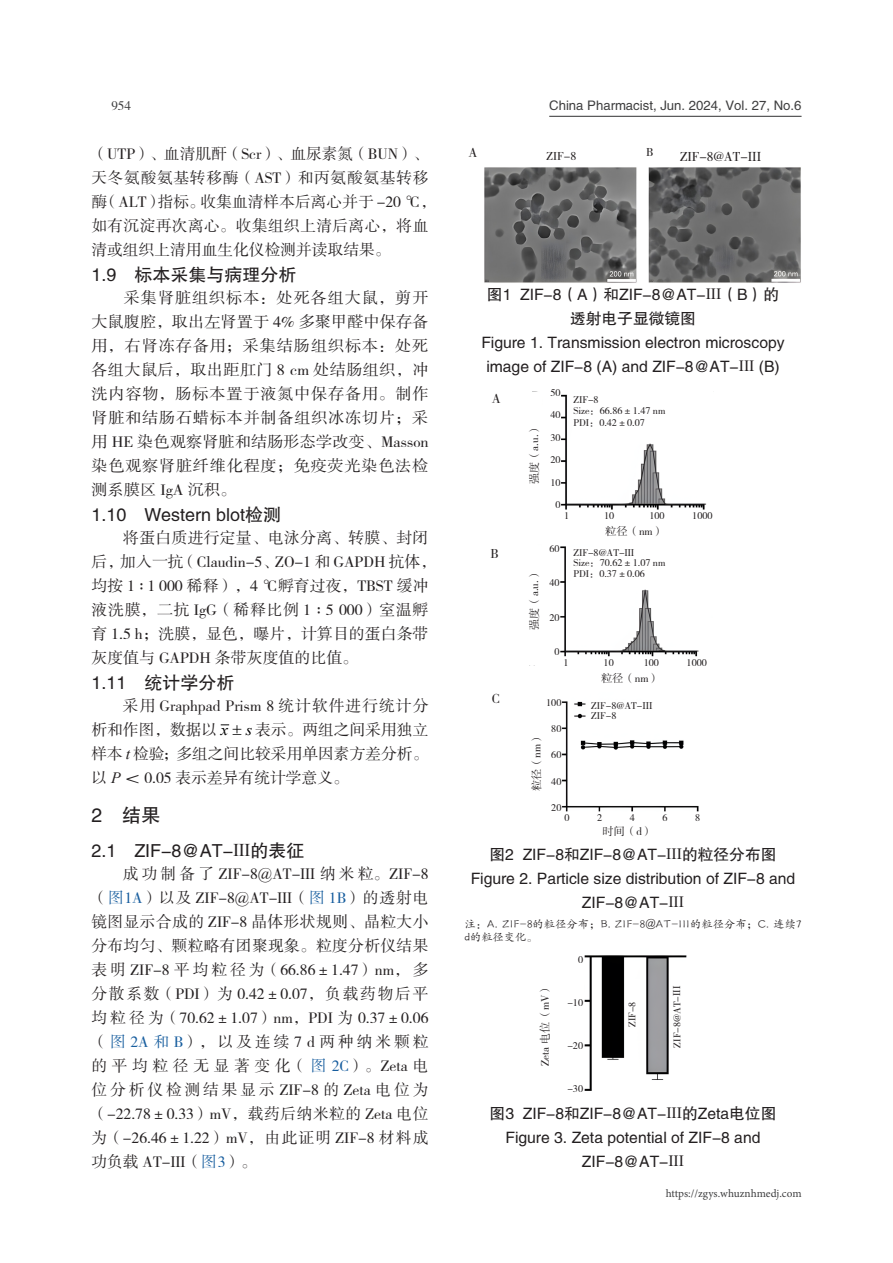
<style>
.page{position:relative;width:893px;height:1263px;background:#fff}
.page>*{position:absolute;margin:0;border:0;box-sizing:border-box;transform-origin:0 0}
._12_正文一级标题{font:19.5px "FZHTK GBK1 0";color:#231f20}
._13_正文二级标题{font:18px "FZHTK GBK1 0";color:#231f20}
._11_正文{font:15.75px/24px "FZSSK GBK1 0";color:#231f20;text-align:justify}
._15_图表名{font:15.75px/24px "FZHTK GBK1 0";color:#231f20;text-align:center}
._15_1_图表内容{font:13.5px "FZSSK GBK1 0";color:#231f20}
._11_正文-2{font:13.5px "FZSSK GBK1 0";color:#231f20}
.t1{font:13.2px "FZHTK GBK1 0";color:#3e3e3f}
.t2{font:13.2px "FZSSK GBK1 0";color:#3e3e3f}
._15_1_图表内容-2{font:12px "FZSSK GBK1 0";color:#231f20}
._11_正文-3{font:12px "FZSSK GBK1 0";color:#231f20}
._11_正文-4{font:11.25px "FZSSK GBK1 0";color:#231f20}
._14_图表注释{font:11.25px/13.5px "FZKTK GBK1 0";letter-spacing:.005em;color:#231f20}
.t3{font:11.25px "Minion Pro";color:#3e3e3f}
._15_1_图表内容-3{font:10.2px "FZSSK GBK1 0";color:#231f20}
.s1{font-family:"Adobe Song Std";font-weight:300}
.s2{font-family:"Cambria Math"}
.s3{font-family:"Times New Roman";font-style:italic;color:#000}
.s4{font-family:"Times New Roman";font-style:italic}
.s5{font-family:"Times New Roman"}
.s6{color:#175d9e}
</style>
<div class="page">
<hr style="left:549px;top:116px;width:252px;height:1px;background:#3e3e3f">
<img style="left:484px;top:167px;width:317px;height:116px">
<img style="left:529px;top:547px;width:170px;height:265px">
<img style="left:560px;top:394px;width:147px;height:153px">
<div style="left:706px;top:408px;width:17px;height:90px;background:#fff"></div>
<div style="left:516px;top:638px;width:24px;height:27px;background:#fff"></div>
<img style="left:584px;top:955px;width:103px;height:136px">
<div style="left:531px;top:717px;width:16px;height:90px;background:#fff"></div>
<div style="left:529px;top:555px;width:16px;height:90px;background:#fff"></div>
<div style="left:573px;top:394px;width:95px;height:39px;background:#fff"></div>
<div style="left:573px;top:547px;width:118px;height:35px;background:#fff"></div>
<div style="left:591px;top:700px;width:75px;height:27px;background:#fff"></div>
<div style="left:544px;top:387px;width:17px;height:140px;background:#fff"></div>
<div style="left:542px;top:543px;width:18px;height:136px;background:#fff"></div>
<div style="left:563px;top:657px;width:166px;height:17px;background:#fff"></div>
<div style="left:564px;top:510px;width:165px;height:17px;background:#fff"></div>
<div style="left:605px;top:525px;width:90px;height:16px;background:#fff"></div>
<div style="left:601px;top:673px;width:90px;height:16px;background:#fff"></div>
<div style="left:627px;top:979px;width:12px;height:48px;background:#fff"></div>
<div style="left:672px;top:972px;width:18px;height:75px;background:#fff"></div>
<div style="left:544px;top:697px;width:17px;height:124px;background:#fff"></div>
<svg style="left:221px;top:724px;width:9px;height:2px"></svg>
<p class="t2" style="left:111px;top:98px;width:21px">954</p>
<p class="t1" style="left:549px;top:98px;width:254px">China Pharmacist, Jun. 2024, Vol. 27, No.6</p>
<p class="_11_正文" style="left:91px;top:142px;width:346px;text-align:left">（UTP）、血清肌酐（Scr）、血尿素氮（BUN）、天冬氨酸氨基转移酶（AST）和丙氨酸氨基转移酶（ALT）指标。收集血清样本后离心并于 -20 ℃，如有沉淀再次离心。收集组织上清后离心，将血清或组织上清用血生化仪检测并读取结果。</p>
<p class="_13_正文二级标题" style="left:91px;top:265px;width:206px">1.9 标本采集与病理分析</p>
<p class="_11_正文" style="left:91px;top:286px;width:339px;text-indent:32px">采集肾脏组织标本：处死各组大鼠，剪开大鼠腹腔，取出左肾置于 4% 多聚甲醛中保存备用，右肾冻存备用；采集结肠组织标本：处死各组大鼠后，取出距肛门 8 cm 处结肠组织，冲洗内容物，肠标本置于液氮中保存备用。制作肾脏和结肠石蜡标本并制备组织冰冻切片；采用 HE 染色观察肾脏和结肠形态学改变、Masson染色观察肾脏纤维化程度；免疫荧光染色法检测系膜区 IgA 沉积。</p>
<p class="_13_正文二级标题" style="left:91px;top:505px;width:191px">1.10 Western blot检测</p>
<p class="_11_正文" style="left:91px;top:526px;width:346px;text-align:left;text-indent:32px">将蛋白质进行定量、电泳分离、转膜、封闭后，加入<span class="s1">一</span>抗（Claudin-5、ZO-1 和 GAPDH 抗体，均按 1 <span class="s2">∶</span> 1 000 稀释），4 ℃孵育过夜，TBST 缓冲液洗膜，<span class="s1">二</span>抗 IgG（稀释比例 1 <span class="s2">∶</span> 5 000）室温孵育 1.5 h；洗膜，显色，曝片，计算目的蛋白条带灰度值与 GAPDH 条带灰度值的比值。</p>
<p class="_13_正文二级标题" style="left:91px;top:673px;width:144px">1.11 统计学分析</p>
<p class="_11_正文" style="left:91px;top:694px;width:339px;text-indent:32px">采用 Graphpad Prism 8 统计软件进行统计分析和作图，数据以 <span class="s3">x s</span> 表示。两组之间采用独立样本 <span class="s4">t</span> 检验；多组之间比较采用单因素方差分析。以 <span class="s4">P</span> ＜ 0.05 表示差异有统计学意义。</p>
<p class="_12_正文一级标题" style="left:91px;top:805px;width:71px">2 结果</p>
<p class="_13_正文二级标题" style="left:91px;top:841px;width:215px">2.1 ZIF-8@AT-<span class="s5">Ⅲ</span>的表征</p>
<p class="_11_正文" style="left:91px;top:862px;width:339px;text-indent:32px">成功制备了 ZIF-8<span class="s5">@</span>AT-<span class="s5">Ⅲ</span> 纳米粒。ZIF-8（<span class="s6">图1A</span>）以及 ZIF-8<span class="s5">@</span>AT-<span class="s5">Ⅲ</span>（<span class="s6">图 1B</span>）的透射电镜图显示合成的 ZIF-8 晶体形状规则、晶粒大小分布均匀、颗粒略有团聚现象。粒度分析仪结果表明 ZIF-8 平均粒径为（66.86±1.47）nm，多分散系数（PDI）为 0.42±0.07，负载药物后平均粒径为（70.62±1.07）nm，PDI 为 0.37±0.06（<span class="s6">图 2A 和 B</span>），以及连续 7 d 两种纳米颗粒的平均粒径无显著变化（<span class="s6">图2C</span>）。Zeta电位分析仪检测结果显示 ZIF-8 的 Zeta 电位为（-22.78±0.33）mV，载药后纳米粒的 Zeta 电位为（-26.46±1.22）mV，由此证明 ZIF-8 材料成功负载 AT-<span class="s5">Ⅲ</span>（<span class="s6">图3</span>）。</p>
<p class="_11_正文-2" style="left:468px;top:145px;width:10px">A</p>
<p class="_11_正文-3" style="left:646px;top:145px;width:9px">B</p>
<p class="_15_1_图表内容-2" style="left:547px;top:150px;width:31px">ZIF-8</p>
<p class="_15_1_图表内容" style="left:680px;top:150px;width:83px">ZIF-8@AT-<span class="s5">III</span></p>
<p class="_15_图表名" style="left:487px;top:282px;width:294px">图1 ZIF-8（A）和ZIF-8@AT-<span class="s5">III</span>（B）的</p>
<p class="_15_图表名" style="left:570px;top:306px;width:127px">透射电子显微镜图</p>
<p class="_15_图表名" style="left:481px;top:330px;width:305px">Figure 1. Transmission electron microscopy image of ZIF-8 (A) and ZIF-8@AT-<span class="s5">III</span> (B)</p>
<p class="_11_正文-2" style="left:492px;top:392px;width:10px">A</p>
<p class="_11_正文-2" style="left:490px;top:547px;width:10px">B</p>
<p class="_11_正文-4" style="left:529px;top:484px;width:63px;rotate:-90deg">强度（a.u.）</p>
<p class="_11_正文-4" style="left:529px;top:630px;width:63px;rotate:-90deg">强度（a.u.）</p>
<p class="_15_1_图表内容-3" style="left:551px;top:387px;width:12px">50</p>
<p class="_15_1_图表内容-3" style="left:551px;top:409px;width:12px">40</p>
<p class="_15_1_图表内容-3" style="left:551px;top:432px;width:12px">30</p>
<p class="_15_1_图表内容-3" style="left:551px;top:454px;width:12px">20</p>
<p class="_15_1_图表内容-3" style="left:551px;top:477px;width:12px">10</p>
<p class="_15_1_图表内容-3" style="left:556px;top:499px;width:7px">0</p>
<p class="_15_1_图表内容-3" style="left:549px;top:543px;width:12px">60</p>
<p class="_15_1_图表内容-3" style="left:549px;top:577px;width:12px">40</p>
<p class="_15_1_图表内容-3" style="left:549px;top:612px;width:12px">20</p>
<p class="_15_1_图表内容-3" style="left:555px;top:646px;width:7px">0</p>
<p class="_15_1_图表内容-3" style="left:573px;top:394px;width:27px">ZIF-8</p>
<p class="_15_1_图表内容-3" style="left:573px;top:405px;width:94px">Size：66.86±1.47 nm</p>
<p class="_15_1_图表内容-3" style="left:573px;top:417px;width:73px">PDI：0.42±0.07</p>
<p class="_15_1_图表内容-3" style="left:564px;top:510px;width:7px">1</p>
<p class="_15_1_图表内容-3" style="left:604px;top:510px;width:12px">10</p>
<p class="_15_1_图表内容-3" style="left:649px;top:510px;width:17px">100</p>
<p class="_15_1_图表内容-3" style="left:692px;top:510px;width:22px">1000</p>
<p class="_11_正文-4" style="left:605px;top:525px;width:60px">粒径（nm）</p>
<p class="_15_1_图表内容-3" style="left:573px;top:547px;width:63px">ZIF-8@AT-<span class="s5">Ⅲ</span></p>
<p class="_15_1_图表内容-3" style="left:573px;top:557px;width:94px">Size：70.62±1.07 nm</p>
<p class="_15_1_图表内容-3" style="left:573px;top:568px;width:73px">PDI：0.37±0.06</p>
<p class="_15_1_图表内容-3" style="left:563px;top:657px;width:7px">1</p>
<p class="_15_1_图表内容-3" style="left:604px;top:657px;width:12px">10</p>
<p class="_15_1_图表内容-3" style="left:644px;top:657px;width:17px">100</p>
<p class="_15_1_图表内容-3" style="left:687px;top:657px;width:22px">1000</p>
<p class="_11_正文-4" style="left:601px;top:673px;width:60px">粒径（nm）</p>
<p class="_11_正文-2" style="left:492px;top:691px;width:10px">C</p>
<p class="_15_1_图表内容-3" style="left:546px;top:697px;width:17px">100</p>
<p class="_15_1_图表内容-3" style="left:551px;top:723px;width:12px">80</p>
<p class="_15_1_图表内容-3" style="left:551px;top:749px;width:12px">60</p>
<p class="_15_1_图表内容-3" style="left:551px;top:776px;width:12px">40</p>
<p class="_15_1_图表内容-3" style="left:551px;top:802px;width:12px">20</p>
<p class="_11_正文-4" style="left:531px;top:791px;width:60px;rotate:-90deg">粒径（nm）</p>
<p class="_15_1_图表内容-3" style="left:591px;top:700px;width:63px">ZIF-8@AT-<span class="s5">III</span></p>
<p class="_15_1_图表内容-3" style="left:591px;top:711px;width:27px">ZIF-8</p>
<p class="_15_1_图表内容-3" style="left:565px;top:812px;width:7px">0</p>
<p class="_15_1_图表内容-3" style="left:597px;top:812px;width:7px">2</p>
<p class="_15_1_图表内容-3" style="left:630px;top:812px;width:7px">4</p>
<p class="_15_1_图表内容-3" style="left:662px;top:812px;width:7px">6</p>
<p class="_15_1_图表内容-3" style="left:695px;top:812px;width:7px">8</p>
<p class="_11_正文-4" style="left:603px;top:825px;width:52px">时间（d）</p>
<p class="_15_图表名" style="left:489px;top:842px;width:288px">图2 ZIF-8和ZIF-8@AT-<span class="s5">III</span>的粒径分布图</p>
<p class="_15_图表名" style="left:471px;top:866px;width:326px">Figure 2. Particle size distribution of ZIF-8 and<br>ZIF-8@AT-<span class="s5">III</span></p>
<p class="_14_图表注释" style="left:464px;top:917px;width:339px">注：A. ZIF-8的粒径分布；B. ZIF-8@AT-III的粒径分布；C. 连续7 d的粒径变化。</p>
<p class="_11_正文-4" style="left:539px;top:1066px;width:84px;rotate:-90deg">Zeta 电位（mV）</p>
<p class="_15_1_图表内容-3" style="left:578px;top:954px;width:7px">0</p>
<p class="_15_1_图表内容-3" style="left:567px;top:997px;width:17px">-10</p>
<p class="_15_1_图表内容-3" style="left:567px;top:1040px;width:17px">-20</p>
<p class="_15_1_图表内容-3" style="left:567px;top:1083px;width:17px">-30</p>
<p class="_15_1_图表内容-3" style="left:627px;top:1027px;width:27px;rotate:-90deg">ZIF-8</p>
<p class="_15_1_图表内容-3" style="left:672px;top:1047px;width:63px;rotate:-90deg">ZIF-8@AT-<span class="s5">III</span></p>
<p class="_15_图表名" style="left:490px;top:1101px;width:288px">图3 ZIF-8和ZIF-8@AT-<span class="s5">III</span>的Zeta电位图</p>
<p class="_15_图表名" style="left:505px;top:1125px;width:257px">Figure 3. Zeta potential of ZIF-8 and</p>
<p class="_15_图表名" style="left:582px;top:1149px;width:104px">ZIF-8@AT-<span class="s5">III</span></p>
<p class="t3" style="left:666px;top:1185px;width:137px">https://zgys.whuznhmedj.com</p>
</div>
